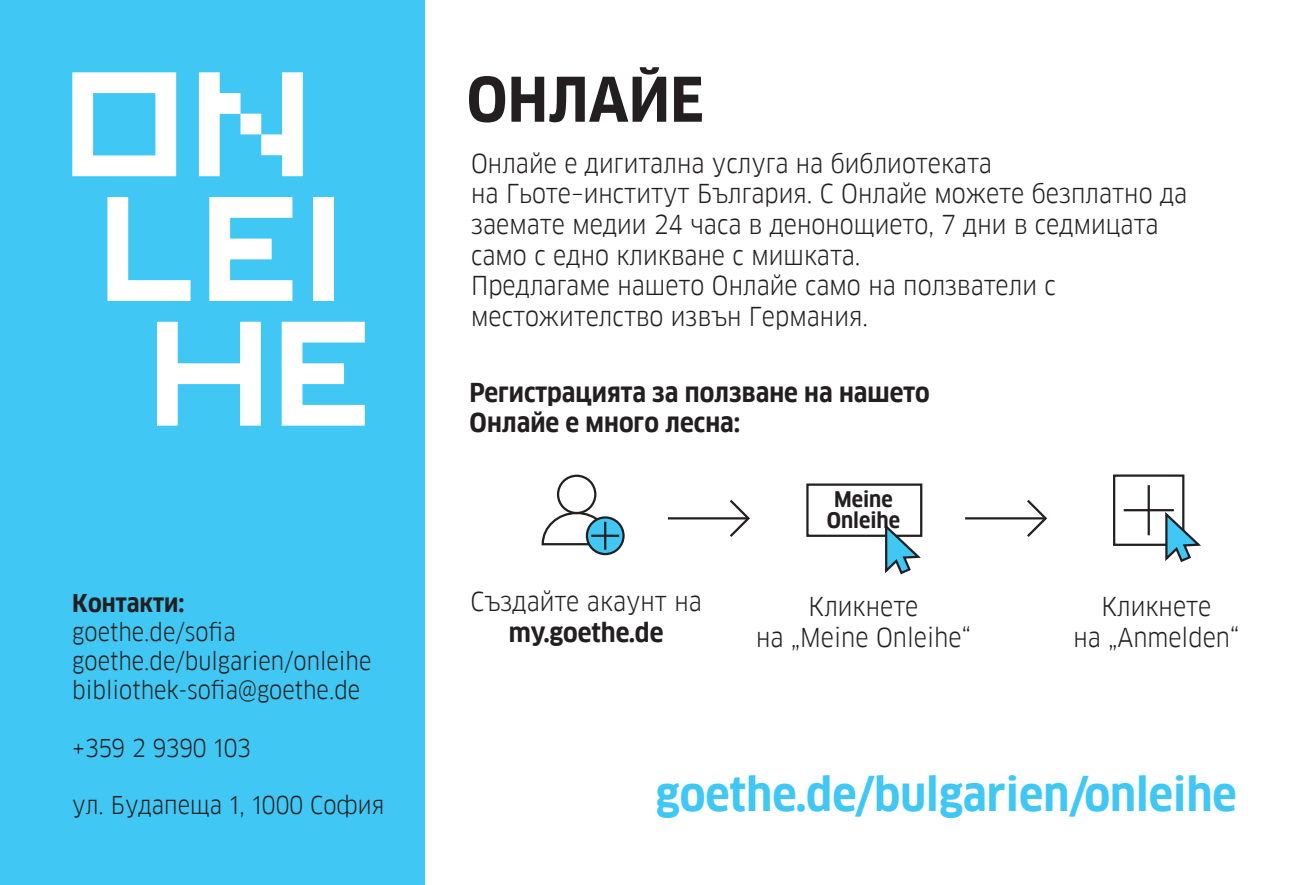
<style>
.page{position:relative;width:1310px;height:885px;background:#fff}
.page>*{position:absolute;margin:0;border:0;box-sizing:border-box;transform-origin:0 0}
.t1{font:700 60px "Goethe FF Clan";color:#231f20}
.t2{font:700 45px "Goethe FF Clan";color:#40c7f4}
.t3{font:25.5px/30.6px "Goethe FF Clan";color:#231f20;text-align:center}
.t4{font:700 25.5px/30.6px "Goethe FF Clan";color:#231f20}
.t5{font:24px/28.8px "Goethe FF Clan";color:#231f20}
.t6{font:700 24px "Goethe FF Clan";color:#231f20}
.t7{font:700 21px/21px "Goethe FF Clan";color:#231f20;text-align:center}
</style>
<div class="page">
<div style="left:0;top:0;width:424px;height:884px;background:#40c7f4"></div>
<svg style="left:727px;top:500px;width:23px;height:37px"></svg>
<hr style="left:668px;top:517px;width:80px;height:2px;background:#231f20">
<svg style="left:1024px;top:500px;width:23px;height:37px"></svg>
<hr style="left:965px;top:517px;width:80px;height:2px;background:#231f20">
<div style="left:557px;top:474px;width:39px;height:40px;border:2px solid #231f20;border-radius:50%"></div>
<svg style="left:541px;top:510px;width:72px;height:36px"></svg>
<svg style="left:587px;top:517px;width:36px;height:37px"></svg>
<div style="left:586px;top:516px;width:38px;height:39px;border:2px solid #231f20;border-radius:50%"></div>
<hr style="left:604px;top:521px;width:2px;height:28px;background:#231f20">
<hr style="left:591px;top:534px;width:28px;height:3px;background:#231f20">
<hr style="left:1147px;top:485px;width:3px;height:50px;background:#231f20">
<hr style="left:1123px;top:509px;width:50px;height:2px;background:#231f20">
<div style="left:806px;top:483px;width:116px;height:54px;border:2px solid #231f20"></div>
<svg style="left:884px;top:521px;width:37px;height:54px"></svg>
<div style="left:1113px;top:474px;width:71px;height:72px;border:2px solid #231f20"></div>
<svg style="left:1164px;top:509px;width:37px;height:54px"></svg>
<svg style="left:282px;top:322px;width:83px;height:103px"></svg>
<svg style="left:209px;top:197px;width:83px;height:104px"></svg>
<svg style="left:199px;top:72px;width:104px;height:104px"></svg>
<svg style="left:157px;top:322px;width:104px;height:103px"></svg>
<svg style="left:72px;top:72px;width:104px;height:104px"></svg>
<svg style="left:107px;top:197px;width:83px;height:104px"></svg>
<div style="left:313px;top:197px;width:21px;height:104px;background:#fff"></div>
<p class="t6" style="left:72px;top:589px;width:114px">Контакти:</p>
<p class="t5" style="left:72px;top:618px;width:301px">goethe.de/sofia goethe.de/bulgarien/onleihe bibliothek-sofia@goethe.de</p>
<p class="t5" style="left:72px;top:733px;width:180px">+359 2 9390 103</p>
<p class="t5" style="left:72px;top:790px;width:313px">ул. Будапеща 1, 1000 София</p>
<h1 class="t1" style="left:466px;top:65px;width:239px">ОНЛАЙЕ</h1>
<p class="t3" style="left:471px;top:148px;width:718px;text-align:left">Онлайе е дигитална услуга на библиотеката<br>на Гьоте–институт България. С Онлайе можете безплатно да заемате медии 24 часа в денонощието, 7 дни в седмицата само с едно кликване с мишката.<br>Предлагаме нашето Онлайе само на ползватели с местожителство извън Германия.</p>
<p class="t4" style="left:470px;top:377px;width:461px">Регистрацията за ползване на нашето<br>Онлайе е много лесна:</p>
<p class="t3" style="left:470px;top:586px;width:233px">Създайте акаунт на</p>
<p class="t4" style="left:509px;top:617px;width:156px">my.goethe.de</p>
<p class="t7" style="left:826px;top:489px;width:75px">Meine<br>Onleihe</p>
<p class="t3" style="left:756px;top:591px;width:216px">Кликнете<br>на „Meine Onleihe“</p>
<p class="t3" style="left:1073px;top:591px;width:167px">Кликнете<br>на „Anmelden“</p>
<h2 class="t2" style="left:655px;top:768px;width:583px">goethe.de/bulgarien/onleihe</h2>
</div>
